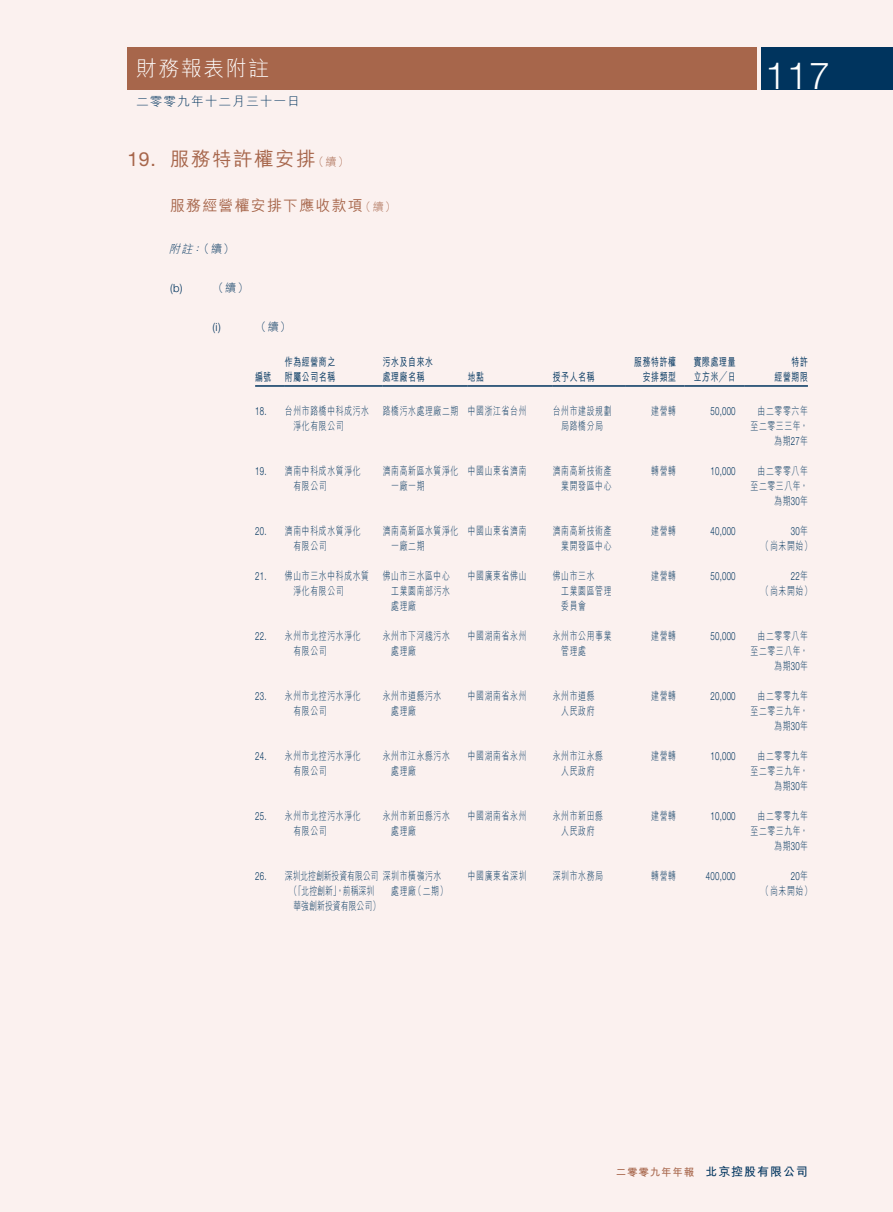
<style>
.page{position:relative;width:893px;height:1212px;background:#fbf1ef}
.page>*{position:absolute;margin:0;border:0;box-sizing:border-box;transform-origin:0 0}
.t1{font:300 37.5px "Helvetica Neue LT Std";color:#fff}
.t2{font:300 21px "M Hei HK";letter-spacing:.07em;color:#fff}
.Heading_1{font:500 19.5px "M Hei HK";letter-spacing:.08em;color:#a7664b}
.Heading_2{font:500 15px "M Hei HK";letter-spacing:.08em;color:#a7664b}
.t3{font:300 12.75px "M Hei HK";letter-spacing:.08em;color:#00345e}
.t4{font:700 12px "M Hei HK";letter-spacing:.08em;color:#00345e}
.Body_Text{font:300 11.25px/15px "M Hei HK";letter-spacing:.08em;color:#00345e;scale:.7 1}
.Body_Text-2{font:300 11.25px "Helvetica Neue LT Std";letter-spacing:.03em;color:#00345e;scale:.7 1}
.Body_Text-3{font:500 11.25px "M Hei HK";letter-spacing:.08em;color:#00345e;scale:.7 1}
.Body_Text-4{font:300 11.25px "M Hei HK";letter-spacing:.005em;color:#00345e;scale:.7 1}
.Body_Text-5{font:300 11.25px "M Hei HK";letter-spacing:-.01em;color:#00345e;scale:.7 1}
.Notes{font:italic 300 11.25px "M Hei HK";color:#00345e}
.Notes-2{font:300 11.25px "Helvetica Neue LT Std";color:#00345e}
.Notes-3{font:300 11.25px "M Hei HK";color:#00345e}
.s1{font-family:"Helvetica Neue LT Std";font-weight:400}
.s2{font-weight:300;font-size:11.25px}
.s3{font-style:normal}
.s4{font-family:"Helvetica Neue LT Std"}
.s5{font-family:"M Hei HK"}
.s6{font-size:10.5px;color:#a7664b}
</style>
<div class="page">
<div style="left:128px;top:47px;width:629px;height:42px;background:#a7664b"></div>
<div style="left:761px;top:47px;width:132px;height:42px;background:#00345e"></div>
<hr style="left:255px;top:385px;width:30px;height:2px;background:#00345e">
<hr style="left:285px;top:385px;width:98px;height:2px;background:#00345e">
<hr style="left:383px;top:385px;width:85px;height:2px;background:#00345e">
<hr style="left:468px;top:385px;width:85px;height:2px;background:#00345e">
<hr style="left:553px;top:385px;width:72px;height:2px;background:#00345e">
<hr style="left:625px;top:385px;width:60px;height:2px;background:#00345e">
<hr style="left:685px;top:385px;width:59px;height:2px;background:#00345e">
<hr style="left:744px;top:385px;width:64px;height:2px;background:#00345e">
<h2 class="t2" style="left:136px;top:58px;width:135px">財務報表附註</h2>
<p class="t3" style="left:136px;top:95px;width:165px">二零零九年十二月三十一日</p>
<h1 class="t1" style="left:765px;top:53px;width:66px">117</h1>
<p class="Heading_1" style="left:128px;top:145px;width:223px"><span class="s1">19.</span> 服務特許權安排<span class="s2">（續）</span></p>
<p class="Heading_2" style="left:170px;top:195px;width:227px">服務經營權安排下應收款項<span class="s2">（續）</span></p>
<p class="Notes" style="left:169px;top:243px;width:67px">附註：<span class="s3">（續）</span></p>
<p class="Notes-2" style="left:170px;top:281px;width:14px">(b)</p>
<p class="Notes-3" style="left:213px;top:282px;width:38px">（續）</p>
<p class="Notes-2" style="left:213px;top:320px;width:10px">(i)</p>
<p class="Notes-3" style="left:255px;top:321px;width:38px">（續）</p>
<p class="Body_Text-3" style="left:255px;top:368px;width:25px">編號</p>
<p class="Body_Text-3" style="left:383px;top:353px;width:73px">污水及自來水</p>
<p class="Body_Text-3" style="left:383px;top:368px;width:61px">處理廠名稱</p>
<p class="Body_Text-3" style="left:468px;top:368px;width:25px">地點</p>
<p class="Body_Text-3" style="left:553px;top:368px;width:61px">授予人名稱</p>
<p class="Body_Text-3" style="left:285px;top:353px;width:73px">作為經營商之</p>
<p class="Body_Text-3" style="left:285px;top:368px;width:73px">附屬公司名稱</p>
<p class="Body_Text-3" style="left:634px;top:353px;width:61px">服務特許權</p>
<p class="Body_Text-3" style="left:643px;top:368px;width:49px">安排類型</p>
<p class="Body_Text-3" style="left:694px;top:353px;width:61px">實際處理量</p>
<p class="Body_Text-3" style="left:694px;top:368px;width:61px">立方米╱日</p>
<p class="Body_Text-3" style="left:792px;top:353px;width:25px">特許</p>
<p class="Body_Text-3" style="left:775px;top:368px;width:49px">經營期限</p>
<p class="Body_Text-2" style="left:255px;top:404px;width:18px">18.</p>
<p class="Body_Text" style="left:293px;top:403px;width:110px;text-indent:-9px">台州市路橋中科成污水淨化有限公司</p>
<p class="Body_Text" style="left:383px;top:403px;width:110px">路橋污水處理廠二期</p>
<p class="Body_Text" style="left:468px;top:403px;width:86px">中國浙江省台州</p>
<p class="Body_Text" style="left:553px;top:403px;width:86px;text-align:center">台州市建設規劃局路橋分局</p>
<p class="Body_Text" style="left:651px;top:403px;width:37px">建營轉</p>
<p class="Body_Text-2" style="left:710px;top:404px;width:37px">50,000</p>
<p class="Body_Text" style="left:758px;top:403px;width:73px">由二零零六年</p>
<p class="Body_Text" style="left:750px;top:418px;width:84px">至二零三三年，</p>
<p class="Body_Text" style="left:774px;top:433px;width:50px">為期<span class="s4">27</span>年</p>
<p class="Body_Text-2" style="left:255px;top:464px;width:18px">19.</p>
<p class="Body_Text" style="left:293px;top:463px;width:98px;text-indent:-9px">濟南中科成水質淨化有限公司</p>
<p class="Body_Text" style="left:391px;top:463px;width:98px;text-indent:-9px">濟南高新區水質淨化一廠一期</p>
<p class="Body_Text" style="left:468px;top:463px;width:86px">中國山東省濟南</p>
<p class="Body_Text" style="left:553px;top:463px;width:86px;text-align:right">濟南高新技術產業開發區中心</p>
<p class="Body_Text" style="left:651px;top:463px;width:37px">轉營轉</p>
<p class="Body_Text-2" style="left:710px;top:464px;width:37px">10,000</p>
<p class="Body_Text" style="left:758px;top:463px;width:73px">由二零零八年</p>
<p class="Body_Text" style="left:750px;top:478px;width:84px">至二零三八年，</p>
<p class="Body_Text" style="left:774px;top:493px;width:50px">為期<span class="s4">30</span>年</p>
<p class="Body_Text-2" style="left:255px;top:524px;width:18px">20.</p>
<p class="Body_Text" style="left:293px;top:523px;width:98px;text-indent:-9px">濟南中科成水質淨化有限公司</p>
<p class="Body_Text" style="left:391px;top:523px;width:98px;text-indent:-9px">濟南高新區水質淨化一廠二期</p>
<p class="Body_Text" style="left:468px;top:523px;width:86px">中國山東省濟南</p>
<p class="Body_Text" style="left:553px;top:523px;width:86px;text-align:right">濟南高新技術產業開發區中心</p>
<p class="Body_Text" style="left:651px;top:523px;width:37px">建營轉</p>
<p class="Body_Text-2" style="left:710px;top:524px;width:37px">40,000</p>
<p class="Body_Text-2" style="left:791px;top:524px;width:26px">30<span class="s5">年</span></p>
<p class="Body_Text" style="left:761px;top:538px;width:74px">（尚未開始）</p>
<p class="Body_Text-2" style="left:255px;top:569px;width:18px">21.</p>
<p class="Body_Text" style="left:293px;top:568px;width:110px;text-indent:-9px">佛山市三水中科成水質淨化有限公司</p>
<p class="Body_Text" style="left:391px;top:568px;width:86px;text-align:justify;text-indent:-9px">佛山市三水區中心工業園南部污水處理廠</p>
<p class="Body_Text" style="left:468px;top:568px;width:86px">中國廣東省佛山</p>
<p class="Body_Text" style="left:561px;top:568px;width:73px;text-indent:-9px">佛山市三水<br>工業園區管理委員會</p>
<p class="Body_Text" style="left:651px;top:568px;width:37px">建營轉</p>
<p class="Body_Text-2" style="left:710px;top:569px;width:37px">50,000</p>
<p class="Body_Text-2" style="left:791px;top:569px;width:26px">22<span class="s5">年</span></p>
<p class="Body_Text" style="left:761px;top:583px;width:74px">（尚未開始）</p>
<p class="Body_Text-2" style="left:255px;top:629px;width:18px">22.</p>
<p class="Body_Text" style="left:293px;top:628px;width:98px;text-indent:-9px">永州市北控污水淨化有限公司</p>
<p class="Body_Text" style="left:391px;top:628px;width:85px;text-indent:-9px">永州市下河綫污水處理廠</p>
<p class="Body_Text" style="left:468px;top:628px;width:86px">中國湖南省永州</p>
<p class="Body_Text" style="left:561px;top:628px;width:73px;text-indent:-9px">永州市公用事業管理處</p>
<p class="Body_Text" style="left:651px;top:628px;width:37px">建營轉</p>
<p class="Body_Text-2" style="left:710px;top:629px;width:37px">50,000</p>
<p class="Body_Text" style="left:758px;top:628px;width:73px">由二零零八年</p>
<p class="Body_Text" style="left:750px;top:643px;width:84px">至二零三八年，</p>
<p class="Body_Text" style="left:774px;top:658px;width:50px">為期<span class="s4">30</span>年</p>
<p class="Body_Text-2" style="left:255px;top:689px;width:18px">23.</p>
<p class="Body_Text" style="left:293px;top:688px;width:98px;text-indent:-9px">永州市北控污水淨化有限公司</p>
<p class="Body_Text" style="left:391px;top:688px;width:73px;text-indent:-9px">永州市道縣污水處理廠</p>
<p class="Body_Text" style="left:468px;top:688px;width:86px">中國湖南省永州</p>
<p class="Body_Text" style="left:553px;top:688px;width:61px;text-align:right">永州市道縣人民政府</p>
<p class="Body_Text" style="left:651px;top:688px;width:37px">建營轉</p>
<p class="Body_Text-2" style="left:710px;top:689px;width:37px">20,000</p>
<p class="Body_Text" style="left:758px;top:688px;width:73px">由二零零九年</p>
<p class="Body_Text" style="left:750px;top:703px;width:84px">至二零三九年，</p>
<p class="Body_Text" style="left:774px;top:718px;width:50px">為期<span class="s4">30</span>年</p>
<p class="Body_Text-2" style="left:255px;top:749px;width:18px">24.</p>
<p class="Body_Text" style="left:293px;top:748px;width:98px;text-indent:-9px">永州市北控污水淨化有限公司</p>
<p class="Body_Text" style="left:391px;top:748px;width:85px;text-indent:-9px">永州市江永縣污水處理廠</p>
<p class="Body_Text" style="left:468px;top:748px;width:86px">中國湖南省永州</p>
<p class="Body_Text" style="left:553px;top:748px;width:73px;text-align:center">永州市江永縣人民政府</p>
<p class="Body_Text" style="left:651px;top:748px;width:37px">建營轉</p>
<p class="Body_Text-2" style="left:710px;top:749px;width:37px">10,000</p>
<p class="Body_Text" style="left:758px;top:748px;width:73px">由二零零九年</p>
<p class="Body_Text" style="left:750px;top:763px;width:84px">至二零三九年，</p>
<p class="Body_Text" style="left:774px;top:778px;width:50px">為期<span class="s4">30</span>年</p>
<p class="Body_Text-2" style="left:255px;top:809px;width:18px">25.</p>
<p class="Body_Text" style="left:293px;top:808px;width:98px;text-indent:-9px">永州市北控污水淨化有限公司</p>
<p class="Body_Text" style="left:391px;top:808px;width:85px;text-indent:-9px">永州市新田縣污水處理廠</p>
<p class="Body_Text" style="left:468px;top:808px;width:86px">中國湖南省永州</p>
<p class="Body_Text" style="left:553px;top:808px;width:73px;text-align:center">永州市新田縣人民政府</p>
<p class="Body_Text" style="left:651px;top:808px;width:37px">建營轉</p>
<p class="Body_Text-2" style="left:710px;top:809px;width:37px">10,000</p>
<p class="Body_Text" style="left:758px;top:808px;width:73px">由二零零九年</p>
<p class="Body_Text" style="left:750px;top:823px;width:84px">至二零三九年，</p>
<p class="Body_Text" style="left:774px;top:838px;width:50px">為期<span class="s4">30</span>年</p>
<p class="Body_Text-2" style="left:255px;top:869px;width:18px">26.</p>
<p class="Body_Text-5" style="left:285px;top:870px;width:225px">深圳北控創新投資有限公司深圳市橫嶺污水</p>
<p class="Body_Text-4" style="left:289px;top:885px;width:123px">（「北控創新」，前稱深圳</p>
<p class="Body_Text-4" style="left:293px;top:900px;width:126px">華強創新投資有限公司）</p>
<p class="Body_Text" style="left:391px;top:883px;width:82px">處理廠（二期）</p>
<p class="Body_Text" style="left:468px;top:868px;width:86px">中國廣東省深圳</p>
<p class="Body_Text" style="left:553px;top:868px;width:73px">深圳市水務局</p>
<p class="Body_Text" style="left:651px;top:868px;width:37px">轉營轉</p>
<p class="Body_Text-2" style="left:706px;top:869px;width:44px">400,000</p>
<p class="Body_Text-2" style="left:791px;top:869px;width:26px">20<span class="s5">年</span></p>
<p class="Body_Text" style="left:761px;top:883px;width:74px">（尚未開始）</p>
<p class="t4" style="left:616px;top:1163px;width:194px"><span class="s6">二零零九年年報</span> 北京控股有限公司</p>
</div>
